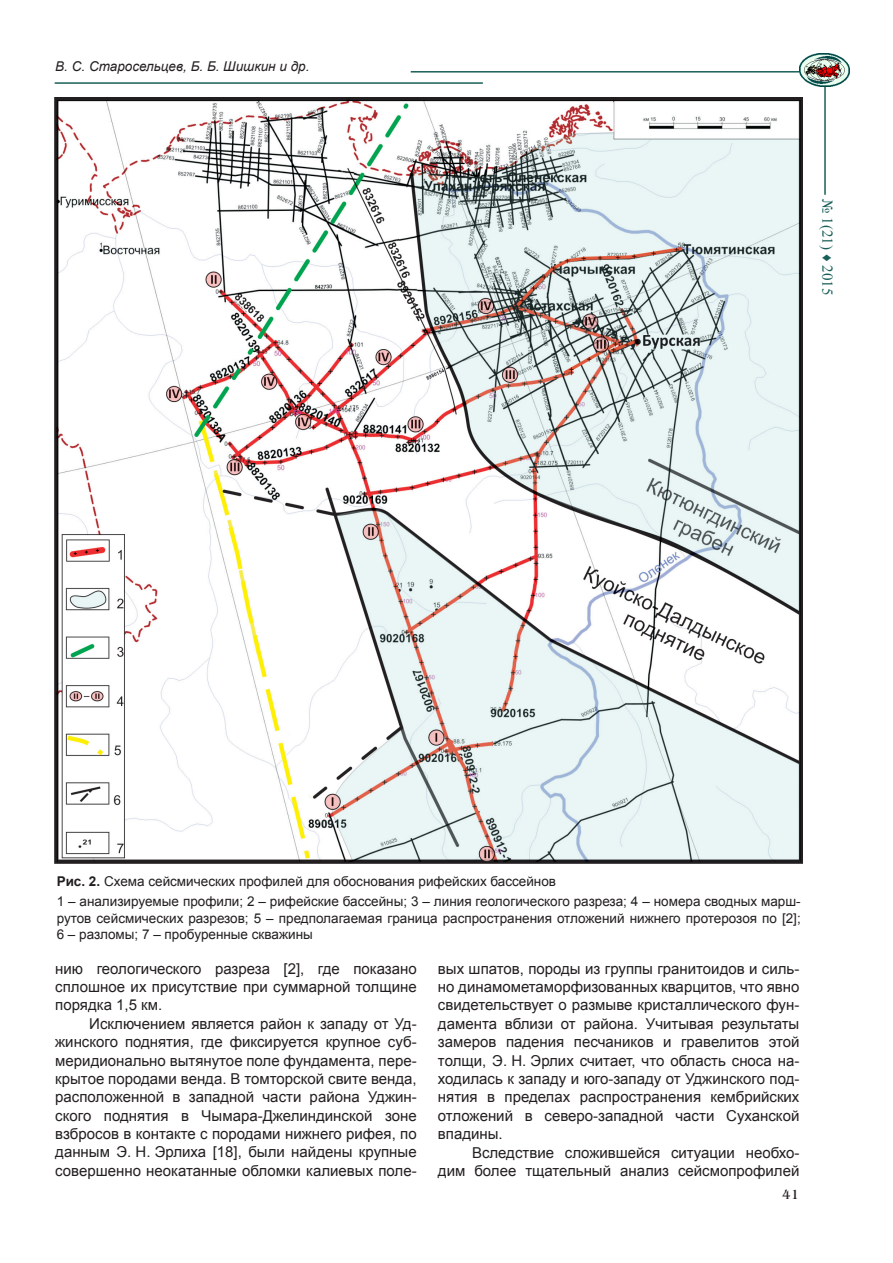
<style>
.page{position:relative;width:893px;height:1263px;background:#fff}
.page>*{position:absolute;margin:0;border:0;box-sizing:border-box;transform-origin:0 0}
.t1{font:15px/18.3px "Arial";color:#231f20;text-align:justify}
.t2{font:15px "Times New Roman";color:#195f59}
.t3{font:13.5px/20.4px "Arial";color:#231f20}
.t4{font:italic 13.5px "Arial";color:#231f20}
.t5{font:13.5px "AG Benguiat";color:#231f20}
.s1{font-weight:700}
</style>
<div class="page">
<hr style="left:824px;top:79px;width:2px;height:116px;background:#195f59">
<hr style="left:411px;top:71px;width:413px;height:2px;background:#195f59">
<hr style="left:55px;top:82px;width:428px;height:2px;background:#195f59">
<img style="left:799px;top:54px;width:51px;height:32px">
<img style="left:55px;top:98px;width:748px;height:766px">
<p class="t4" style="left:55px;top:57px;width:256px">В. С. Старосельцев, Б. Б. Шишкин и др.</p>
<p class="t2" style="left:838px;top:199px;width:97px;rotate:90deg">№ 1(21) ♦ 2015</p>
<p class="t3" style="left:57px;top:871px;width:746px"><span class="s1">Рис. 2.</span> Схема сейсмических профилей для обоснования рифейских бассейнов<br>1 – анализируемые профили; 2 – рифейские бассейны; 3 – линия геологического разреза; 4 – номера сводных марш-</p>
<p class="t3" style="left:57px;top:910px;width:746px;line-height:16.2px">рутов сейсмических разрезов; 5 – предполагаемая граница распространения отложений нижнего протерозоя по [2];<br>6 – разломы; 7 – пробуренные скважины</p>
<p class="t1" style="left:55px;top:959px;width:363px">нию геологического разреза [2], где показано сплошное их присутствие при суммарной толщине порядка 1,5 км.</p>
<p class="t1" style="left:55px;top:1014px;width:363px;text-indent:34px">Исключением является район к западу от Уд&shy;жинского поднятия, где фиксируется крупное суб&shy;меридионально вытянутое поле фундамента, пере&shy;крытое породами венда. В томторской свите венда, расположенной в западной части района Уджин&shy;ского поднятия в Чымара-Джелиндинской зоне взбросов в контакте с породами нижнего рифея, по данным Э. Н. Эрлиха [18], были найдены крупные совершенно неокатанные обломки калиевых поле-</p>
<p class="t1" style="left:438px;top:959px;width:363px">вых шпатов, породы из группы гранитоидов и силь&shy;но динамометаморфизованных кварцитов, что явно свидетельствует о размыве кристаллического фун&shy;дамента вблизи от района. Учитывая результаты замеров падения песчаников и гравелитов этой толщи, Э. Н. Эрлих считает, что область сноса на&shy;ходилась к западу и юго-западу от Уджинского под&shy;нятия в пределах распространения кембрийских отложений в северо-западной части Суханской впадины.</p>
<p class="t1" style="left:438px;top:1143px;width:363px;text-align:right">Вследствие сложившейся ситуации необхо-<br>дим более тщательный анализ сейсмопрофилей</p>
<p class="t5" style="left:782px;top:1187px;width:19px">41</p>
</div>
